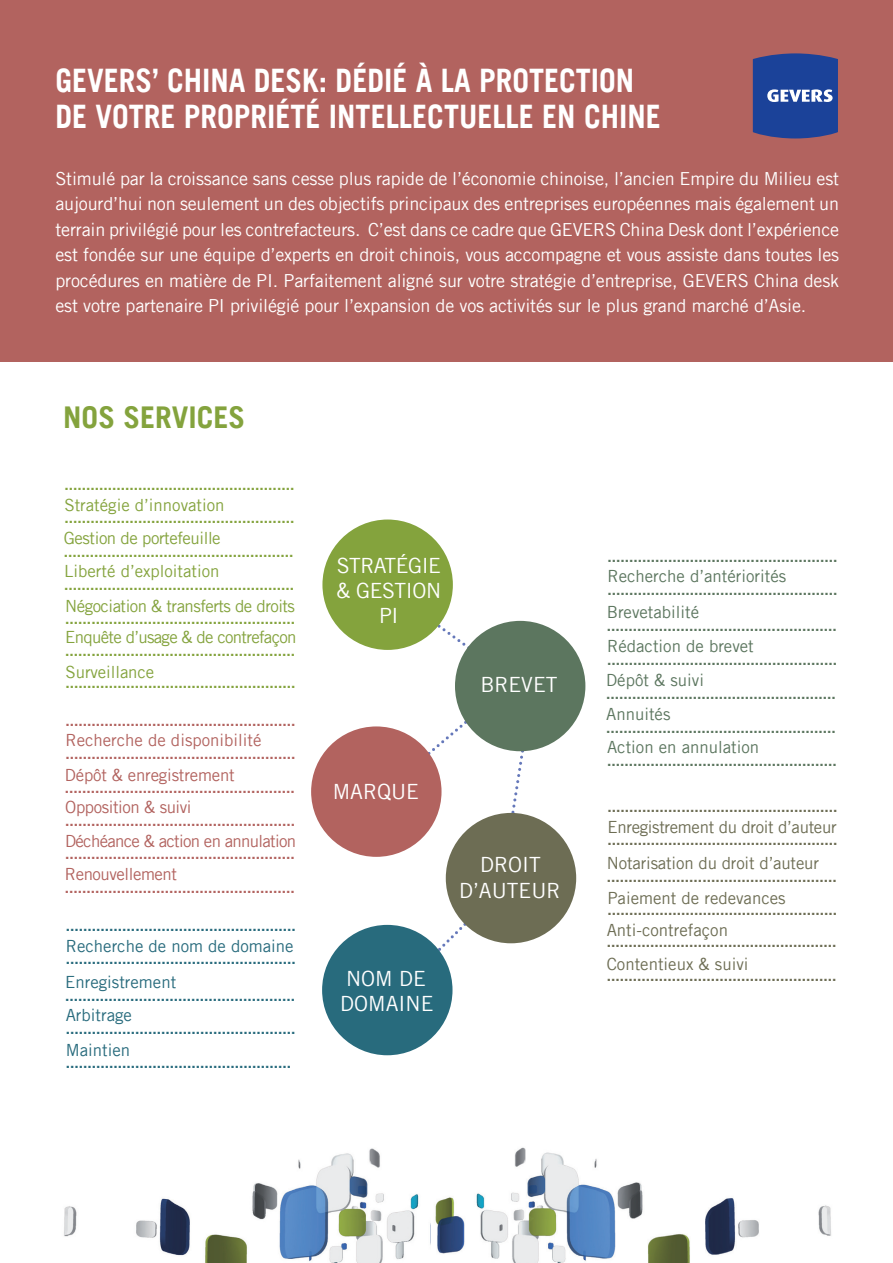
<style>
.page{position:relative;width:893px;height:1263px;background:#fff}
.page>*{position:absolute;margin:0;border:0;box-sizing:border-box;transform-origin:0 0}
.t1{font:700 32.4px/36px "Trade Gothic LT";color:#fff;scale:.93 1}
.t2{font:700 30px "Trade Gothic LT";color:#84a33d}
.t3{font:21px/25.2px "Trade Gothic LT";color:#fff;text-align:center}
.t4{font:21px/25.2px "Trade Gothic LT";letter-spacing:-.02em;color:#fff;text-align:center}
.t5{font:18px/25.5px "Trade Gothic LT";letter-spacing:-.01em;color:#fff;text-align:justify}
.t6{font:16.8px "Trade Gothic LT";letter-spacing:-.005em;color:#6d6d54}
.t7{font:16.8px "Trade Gothic LT";color:#5c765f}
.t8{font:16.8px "Trade Gothic LT";letter-spacing:-.025em;color:#84a33d}
.t9{font:16.8px "Trade Gothic LT";letter-spacing:-.025em;color:#b2635f}
.t10{font:16.8px "Trade Gothic LT";color:#286b7d}
.t11{font:16.8px "Trade Gothic LT";color:#84a33d}
.t12{font:16.8px "Trade Gothic LT";color:#b2635f}
.t13{font:16.8px "Trade Gothic LT";letter-spacing:-.005em;color:#84a33d}
.t14{font:700 15.6px "Trade Gothic LT";color:#84a33d}
.t15{font:700 15.6px "Trade Gothic LT";color:#5c765f}
.t16{font:700 15.6px "Trade Gothic LT";color:#b2635f}
.t17{font:700 15.6px "Trade Gothic LT";color:#6d6d54}
.t18{font:700 15.6px "Trade Gothic LT";color:#286b7d}
</style>
<div class="page">
<img style="left:430px;top:1147px;width:401px;height:116px">
<img style="left:64px;top:1148px;width:355px;height:115px">
<div style="left:0;top:0;width:893px;height:362px;background:#b2635f"></div>
<svg style="left:753px;top:53px;width:85px;height:85px;background:#31509d"></svg>
<svg style="left:438px;top:625px;width:32px;height:24px"></svg>
<svg style="left:427px;top:721px;width:40px;height:34px"></svg>
<svg style="left:511px;top:750px;width:13px;height:64px"></svg>
<svg style="left:438px;top:923px;width:28px;height:28px"></svg>
<div style="left:322px;top:520px;width:131px;height:130px;background:#84a33d;border-radius:50%"></div>
<div style="left:455px;top:621px;width:130px;height:130px;background:#5c765f;border-radius:50%"></div>
<div style="left:311px;top:726px;width:130px;height:131px;background:#b2635f;border-radius:50%"></div>
<div style="left:446px;top:813px;width:130px;height:130px;background:#6d6d54;border-radius:50%"></div>
<div style="left:322px;top:925px;width:130px;height:130px;background:#286b7d;border-radius:50%"></div>
<h1 class="t1" style="left:55px;top:62px;width:652px">GEVERS’ CHINA DESK: DÉDIÉ À LA PROTECTION<br>DE VOTRE PROPRIÉTÉ INTELLECTUELLE EN CHINE</h1>
<p class="t5" style="left:55px;top:166px;width:785px">Stimulé par la croissance sans cesse plus rapide de l’économie chinoise, l’ancien Empire du Milieu est aujourd’hui non seulement un des objectifs principaux des entreprises européennes mais également un terrain privilégié pour les contrefacteurs. C’est dans ce cadre que GEVERS China Desk dont l’expérience est fondée sur une équipe d’experts en droit chinois, vous accompagne et vous assiste dans toutes les procédures en matière de PI. Parfaitement aligné sur votre stratégie d’entreprise, GEVERS China desk est votre partenaire PI privilégié pour l’expansion de vos activités sur le plus grand marché d’Asie.</p>
<h2 class="t2" style="left:63px;top:399px;width:183px">NOS SERVICES</h2>
<p class="t14" style="left:64px;top:475px;width:231px">.....................................................</p>
<p class="t11" style="left:64px;top:495px;width:162px">Stratégie d’innovation</p>
<p class="t14" style="left:64px;top:508px;width:231px">.....................................................</p>
<p class="t8" style="left:64px;top:528px;width:158px">Gestion de portefeuille</p>
<p class="t14" style="left:64px;top:542px;width:231px">.....................................................</p>
<p class="t11" style="left:64px;top:561px;width:157px">Liberté d’exploitation</p>
<p class="t14" style="left:64px;top:574px;width:231px">.....................................................</p>
<p class="t8" style="left:65px;top:596px;width:231px">Négociation &amp; transferts de droits</p>
<p class="t14" style="left:65px;top:609px;width:231px">.....................................................</p>
<p class="t8" style="left:65px;top:627px;width:233px">Enquête d’usage &amp; de contrefaçon</p>
<p class="t14" style="left:65px;top:641px;width:231px">.....................................................</p>
<p class="t13" style="left:66px;top:661px;width:90px">Surveillance</p>
<p class="t14" style="left:66px;top:673px;width:231px">.....................................................</p>
<p class="t16" style="left:65px;top:711px;width:231px">.....................................................</p>
<p class="t12" style="left:65px;top:730px;width:198px">Recherche de disponibilité</p>
<p class="t16" style="left:65px;top:744px;width:231px">.....................................................</p>
<p class="t9" style="left:65px;top:765px;width:172px">Dépôt &amp; enregistrement</p>
<p class="t16" style="left:65px;top:778px;width:231px">.....................................................</p>
<p class="t9" style="left:65px;top:797px;width:128px">Opposition &amp; suivi</p>
<p class="t16" style="left:65px;top:811px;width:231px">.....................................................</p>
<p class="t9" style="left:65px;top:830px;width:233px">Déchéance &amp; action en annulation</p>
<p class="t16" style="left:65px;top:844px;width:231px">.....................................................</p>
<p class="t9" style="left:65px;top:864px;width:114px">Renouvellement</p>
<p class="t16" style="left:65px;top:877px;width:231px">.....................................................</p>
<p class="t18" style="left:66px;top:916px;width:231px">.....................................................</p>
<p class="t10" style="left:66px;top:936px;width:229px">Recherche de nom de domaine</p>
<p class="t18" style="left:66px;top:949px;width:231px">.....................................................</p>
<p class="t10" style="left:65px;top:972px;width:113px">Enregistrement</p>
<p class="t18" style="left:65px;top:986px;width:231px">.....................................................</p>
<p class="t10" style="left:66px;top:1005px;width:68px">Arbitrage</p>
<p class="t18" style="left:66px;top:1018px;width:231px">.....................................................</p>
<p class="t10" style="left:66px;top:1040px;width:66px">Maintien</p>
<p class="t18" style="left:66px;top:1053px;width:227px">....................................................</p>
<p class="t4" style="left:337px;top:553px;width:106px">STRATÉGIE &amp; GESTION<br>PI</p>
<p class="t3" style="left:480px;top:672px;width:79px">BREVET</p>
<p class="t3" style="left:333px;top:779px;width:88px">MARQUE</p>
<p class="t3" style="left:459px;top:852px;width:103px">DROIT<br>D’AUTEUR</p>
<p class="t3" style="left:340px;top:966px;width:95px;text-align:left">NOM DE<br>DOMAINE</p>
<p class="t15" style="left:607px;top:547px;width:231px">.....................................................</p>
<p class="t7" style="left:607px;top:566px;width:180px">Recherche d’antériorités</p>
<p class="t15" style="left:607px;top:580px;width:231px">.....................................................</p>
<p class="t7" style="left:607px;top:602px;width:94px">Brevetabilité</p>
<p class="t15" style="left:607px;top:616px;width:231px">.....................................................</p>
<p class="t7" style="left:607px;top:636px;width:148px">Rédaction de brevet</p>
<p class="t15" style="left:607px;top:650px;width:231px">.....................................................</p>
<p class="t7" style="left:606px;top:670px;width:99px">Dépôt &amp; suivi</p>
<p class="t15" style="left:606px;top:684px;width:231px">.....................................................</p>
<p class="t7" style="left:606px;top:704px;width:66px">Annuités</p>
<p class="t15" style="left:606px;top:718px;width:231px">.....................................................</p>
<p class="t7" style="left:607px;top:737px;width:154px">Action en annulation</p>
<p class="t15" style="left:607px;top:751px;width:231px">.....................................................</p>
<p class="t17" style="left:607px;top:797px;width:231px">.....................................................</p>
<p class="t6" style="left:607px;top:816px;width:230px">Enregistrement du droit d’auteur</p>
<p class="t17" style="left:607px;top:830px;width:231px">.....................................................</p>
<p class="t6" style="left:607px;top:853px;width:214px">Notarisation du droit d’auteur</p>
<p class="t17" style="left:607px;top:867px;width:231px">.....................................................</p>
<p class="t6" style="left:607px;top:888px;width:180px">Paiement de redevances</p>
<p class="t17" style="left:607px;top:899px;width:231px">.....................................................</p>
<p class="t6" style="left:607px;top:920px;width:123px">Anti-contrefaçon</p>
<p class="t17" style="left:607px;top:932px;width:231px">.....................................................</p>
<p class="t6" style="left:607px;top:954px;width:143px">Contentieux &amp; suivi</p>
<p class="t17" style="left:607px;top:966px;width:231px">.....................................................</p>
</div>
